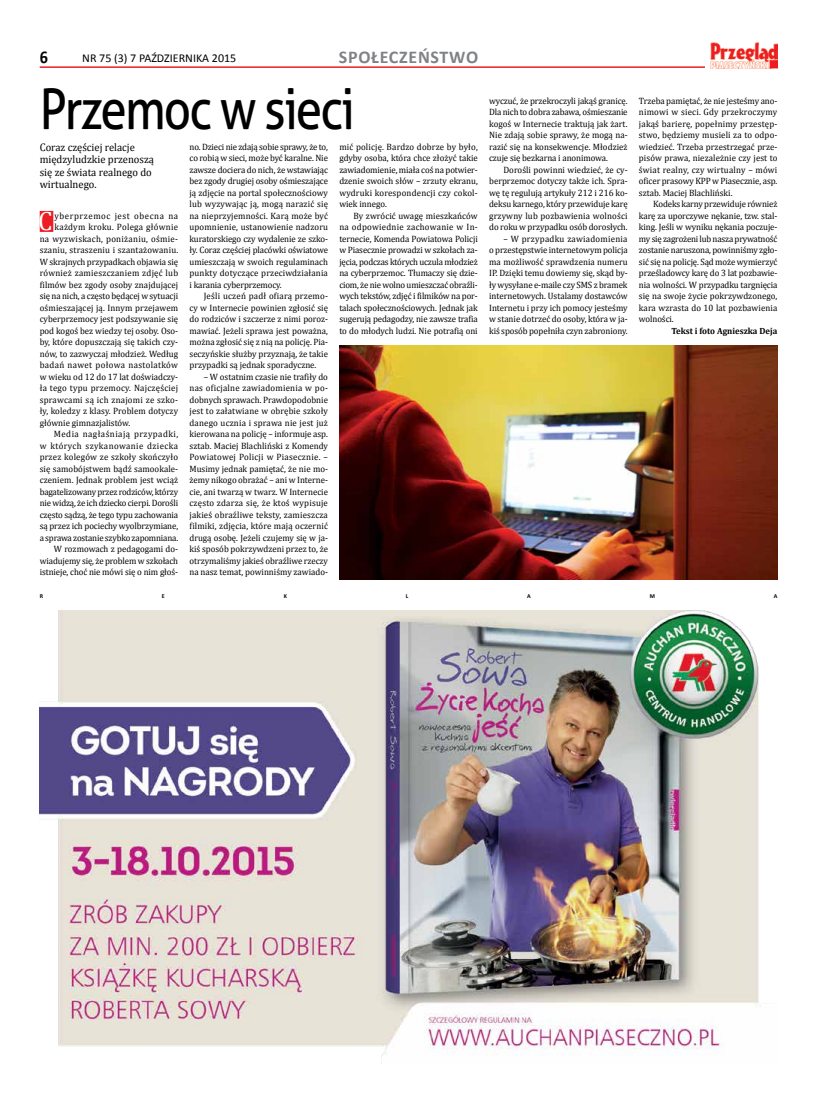
<style>
.page{position:relative;width:820px;height:1106px;background:#fff}
.page>*{position:absolute;margin:0;border:0;box-sizing:border-box;transform-origin:0 0}
.t1{font:56px "Aller";letter-spacing:-.04em;color:#000;scale:.85 1}
.t2{font:26.5px "Cambria";color:#fff;scale:.96 1}
.t3{font:700 18px "Calibri";letter-spacing:.04em;color:#808285}
.t4{font:700 18px "Calibri";color:#000;scale:.9 1}
.t5{font:12px "Calibri";color:#000}
.t6{font:11px/12.5px "Cambria";color:#000;scale:.96 1}
.t7{font:9.2px/11.5px "Cambria";color:#000;text-align:justify;scale:.96 1}
.t8{font:9.2px "Cambria";letter-spacing:.025em;color:#000;scale:.96 1}
.t9{font:9.2px "Cambria";letter-spacing:-.02em;color:#000;scale:.96 1}
.t10{font:9.2px "Cambria";letter-spacing:.02em;color:#000;scale:.96 1}
.t11{font:9.2px "Cambria";letter-spacing:.03em;color:#000;scale:.96 1}
.t12{font:9.2px "Cambria";letter-spacing:.04em;color:#000;scale:.96 1}
.t13{font:9.2px "Cambria";letter-spacing:.045em;color:#000;scale:.96 1}
.t14{font:9.2px "Cambria";letter-spacing:.05em;color:#000;scale:.96 1}
.t15{font:9.2px "Cambria";letter-spacing:.065em;color:#000;scale:.96 1}
.t16{font:700 9px "Cambria";color:#000;scale:.96 1}
.t17{font:700 6px "Calibri";color:#000}
</style>
<div class="page">
<hr style="left:40px;top:66px;width:737px;height:2px;background:#ed1d24">
<div style="left:705px;top:42px;width:72px;height:26px;background:#fff"></div>
<img style="left:710px;top:42px;width:67px;height:26px">
<div style="left:40px;top:211px;width:13px;height:21px;background:#ed1d24"></div>
<img style="left:339px;top:346px;width:438px;height:234px">
<img style="left:40px;top:610px;width:721px;height:453px">
<h3 class="t4" style="left:40px;top:45px;width:11px">6</h3>
<h3 class="t5" style="left:82px;top:51px;width:155px">NR 75 (3) 7 PAŹDZIERNIKA 2015</h3>
<h3 class="t3" style="left:339px;top:45px;width:141px">SPOŁECZEŃSTWO</h3>
<h1 class="t1" style="left:40px;top:75px;width:372px">Przemoc w sieci</h1>
<p class="t6" style="left:40px;top:141px;width:120px">Coraz częściej relacje międzyludzkie przenoszą się ze świata realnego do wirtualnego.</p>
<h2 class="t2" style="left:38px;top:205px;width:16px">C</h2>
<p class="t15" style="left:55px;top:210px;width:130px">yberprzemoc jest obecna na</p>
<p class="t11" style="left:55px;top:221px;width:130px">każdym kroku. Polega głównie</p>
<p class="t11" style="left:40px;top:233px;width:146px">na wyzwiskach, poniżaniu, ośmie-</p>
<p class="t10" style="left:40px;top:244px;width:146px">szaniu, straszeniu i szantażowaniu.</p>
<p class="t7" style="left:40px;top:256px;width:146px">W skrajnych przypadkach objawia się</p>
<p class="t8" style="left:40px;top:267px;width:146px">również zamieszczaniem zdjęć lub</p>
<p class="t7" style="left:40px;top:279px;width:146px">filmów bez zgody osoby znajdującej</p>
<p class="t7" style="left:40px;top:290px;width:146px">się na nich, a często będącej w sytuacji</p>
<p class="t7" style="left:40px;top:302px;width:146px">ośmieszającej ją. Innym przejawem</p>
<p class="t7" style="left:40px;top:313px;width:146px">cyberprzemocy jest podszywanie się</p>
<p class="t7" style="left:40px;top:325px;width:146px">pod kogoś bez wiedzy tej osoby. Oso-</p>
<p class="t7" style="left:40px;top:336px;width:146px">by, które dopuszczają się takich czy-</p>
<p class="t7" style="left:40px;top:348px;width:146px">nów, to zazwyczaj młodzież. Według</p>
<p class="t12" style="left:40px;top:359px;width:146px">badań nawet połowa nastolatków</p>
<p class="t7" style="left:40px;top:371px;width:146px">w wieku od 12 do 17 lat doświadczy-</p>
<p class="t8" style="left:40px;top:382px;width:146px">ła tego typu przemocy. Najczęściej</p>
<p class="t8" style="left:40px;top:394px;width:146px">sprawcami są ich znajomi ze szko-</p>
<p class="t7" style="left:40px;top:405px;width:146px">ły, koledzy z klasy. Problem dotyczy</p>
<p class="t7" style="left:40px;top:417px;width:96px">głównie gimnazjalistów.</p>
<p class="t14" style="left:54px;top:428px;width:131px">Media nagłaśniają przypadki,</p>
<p class="t13" style="left:40px;top:440px;width:146px">w których szykanowanie dziecka</p>
<p class="t10" style="left:40px;top:451px;width:146px">przez kolegów ze szkoły skończyło</p>
<p class="t7" style="left:40px;top:463px;width:146px">się samobójstwem bądź samookale-</p>
<p class="t7" style="left:40px;top:474px;width:146px">czeniem. Jednak problem jest wciąż</p>
<p class="t9" style="left:40px;top:486px;width:146px">bagatelizowany przez rodziców, którzy</p>
<p class="t9" style="left:40px;top:497px;width:146px">nie widzą, że ich dziecko cierpi. Dorośli</p>
<p class="t7" style="left:40px;top:509px;width:146px">często sądzą, że tego typu zachowania</p>
<p class="t7" style="left:40px;top:520px;width:146px">są przez ich pociechy wyolbrzymiane,</p>
<p class="t7" style="left:40px;top:532px;width:146px">a sprawa zostanie szybko zapomniana.</p>
<p class="t7" style="left:54px;top:543px;width:131px">W rozmowach z pedagogami do-</p>
<p class="t7" style="left:40px;top:555px;width:146px">wiadujemy się, że problem w szkołach</p>
<p class="t7" style="left:40px;top:566px;width:146px">istnieje, choć nie mówi się o nim głoś-</p>
<p class="t7" style="left:189px;top:141px;width:146px">no. Dzieci nie zdają sobie sprawy, że to, co robią w sieci, może być karalne. Nie zawsze dociera do nich, że wstawiając bez zgody drugiej osoby ośmieszające ją zdjęcie na portal społecznościowy lub wyzywając ją, mogą narazić się na nieprzyjemności. Karą może być upomnienie, ustanowienie nadzoru kuratorskiego czy wydalenie ze szko&shy;ły. Coraz częściej placówki oświatowe umieszczają w swoich regulaminach punkty dotyczące przeciwdziałania i karania cyberprzemocy.</p>
<p class="t7" style="left:189px;top:290px;width:146px;text-indent:14px">Jeśli uczeń padł ofiarą przemo&shy;cy w Internecie powinien zgłosić się do rodziców i szczerze z nimi poroz&shy;mawiać. Jeżeli sprawa jest poważna, można zgłosić się z nią na policję. Pia&shy;seczyńskie służby przyznają, że takie przypadki są jednak sporadyczne.</p>
<p class="t7" style="left:189px;top:371px;width:146px;text-indent:14px">– W ostatnim czasie nie trafiły do nas oficjalne zawiadomienia w po&shy;dobnych sprawach. Prawdopodobnie jest to załatwiane w obrębie szkoły danego ucznia i sprawa nie jest już kierowana na policję – informuje asp. sztab. Maciej Blachliński z Komendy Powiatowej Policji w Piasecznie. – Musimy jednak pamiętać, że nie mo&shy;żemy nikogo obrażać – ani w Interne&shy;cie, ani twarzą w twarz. W Internecie często zdarza się, że ktoś wypisuje jakieś obraźliwe teksty, zamieszcza filmiki, zdjęcia, które mają oczernić drugą osobę. Jeżeli czujemy się w ja&shy;kiś sposób pokrzywdzeni przez to, że otrzymaliśmy jakieś obraźliwe rzeczy na nasz temat, powinniśmy zawiado-</p>
<p class="t7" style="left:339px;top:141px;width:146px">mić policję. Bardzo dobrze by było, gdyby osoba, która chce złożyć takie zawiadomienie, miała coś na potwier&shy;dzenie swoich słów – zrzuty ekranu, wydruki korespondencji czy cokol&shy;wiek innego.</p>
<p class="t7" style="left:339px;top:210px;width:146px;text-indent:14px">By zwrócić uwagę mieszkańców na odpowiednie zachowanie w In&shy;ternecie, Komenda Powiatowa Policji w Piasecznie prowadzi w szkołach za&shy;jęcia, podczas których uczula młodzież na cyberprzemoc. Tłumaczy się dzie&shy;ciom, że nie wolno umieszczać obraźli&shy;wych tekstów, zdjęć i filmików na por&shy;talach społecznościowych. Jednak jak sugerują pedagodzy, nie zawsze trafia to do młodych ludzi. Nie potrafią oni</p>
<p class="t7" style="left:489px;top:95px;width:146px">wyczuć, że przekroczyli jakąś granicę.<br>Dla nich to dobra zabawa, ośmieszanie kogoś w Internecie traktują jak żart.<br>Nie zdają sobie sprawy, że mogą na&shy;razić się na konsekwencje. Młodzież czuje się bezkarna i anonimowa.</p>
<p class="t7" style="left:489px;top:164px;width:146px;text-indent:14px">Dorośli powinni wiedzieć, że cy&shy;berprzemoc dotyczy także ich. Spra&shy;wę tę regulują artykuły 212 i 216 ko&shy;deksu karnego, który przewiduje karę grzywny lub pozbawienia wolności do roku w przypadku osób dorosłych.</p>
<p class="t7" style="left:489px;top:233px;width:146px;text-indent:14px">– W przypadku zawiadomienia o przestępstwie internetowym policja ma możliwość sprawdzenia numeru IP. Dzięki temu dowiemy się, skąd by&shy;ły wysyłane e-maile czy SMS z bramek internetowych. Ustalamy dostawców Internetu i przy ich pomocy jesteśmy w stanie dotrzeć do osoby, która w ja&shy;kiś sposób popełniła czyn zabroniony.</p>
<p class="t7" style="left:638px;top:95px;width:146px">Trzeba pamiętać, że nie jesteśmy ano&shy;nimowi w sieci. Gdy przekroczymy jakąś barierę, popełnimy przestęp&shy;stwo, będziemy musieli za to odpo&shy;wiedzieć. Trzeba przestrzegać prze&shy;pisów prawa, niezależnie czy jest to świat realny, czy wirtualny – mówi oficer prasowy KPP w Piasecznie, asp. sztab. Maciej Blachliński.</p>
<p class="t7" style="left:638px;top:198px;width:146px;text-indent:14px">Kodeks karny przewiduje również karę za uporczywe nękanie, tzw. stal&shy;king. Jeśli w wyniku nękania poczuje&shy;my się zagrożeni lub nasza prywatność zostanie naruszona, powinniśmy zgło&shy;sić się na policję. Sąd może wymierzyć prześladowcy karę do 3 lat pozbawie&shy;nia wolności. W przypadku targnięcia się na swoje życie pokrzywdzonego, kara wzrasta do 10 lat pozbawienia wolności.</p>
<p class="t16" style="left:671px;top:324px;width:112px">Tekst i foto Agnieszka Deja</p>
<p class="t17" style="left:40px;top:592px;width:4px">R</p>
<p class="t17" style="left:162px;top:592px;width:4px">E</p>
<p class="t17" style="left:283px;top:592px;width:5px">K</p>
<p class="t17" style="left:405px;top:592px;width:4px">L</p>
<p class="t17" style="left:527px;top:592px;width:5px">A</p>
<p class="t17" style="left:649px;top:592px;width:6px">M</p>
<p class="t17" style="left:773px;top:592px;width:5px">A</p>
</div>
